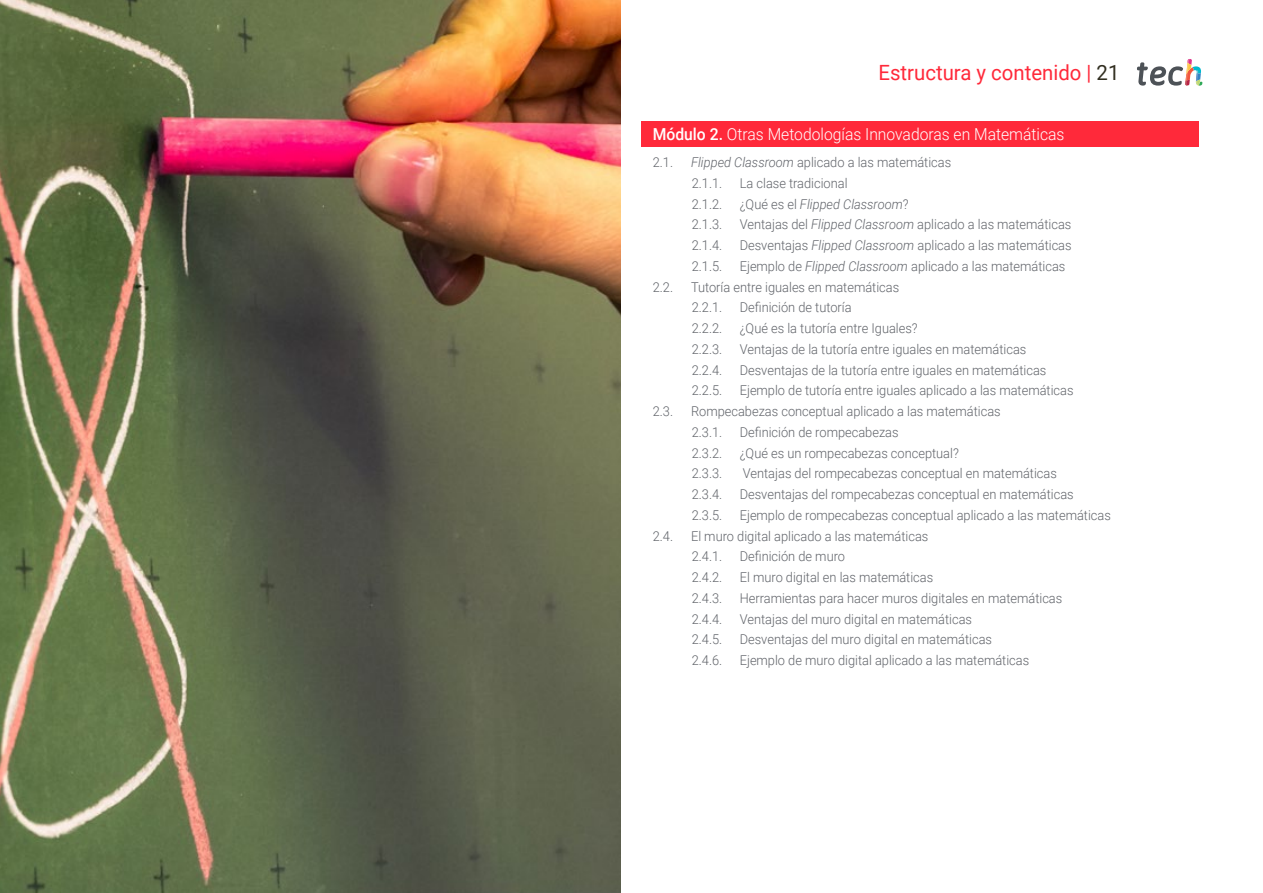
<style>
.page{position:relative;width:1263px;height:893px;background:#fff}
.page>*{position:absolute;margin:0;border:0;box-sizing:border-box;transform-origin:0 0}
.t1{font:21px "Roboto";color:#ff293a}
.t2{font:300 16.5px "Roboto";color:#fff;scale:.95 1}
.t3{font:300 13.5px/20.7px "Roboto";color:#61646a;scale:.95 1}
.t4{font:italic 300 13.5px "Roboto";color:#61646a;scale:.95 1}
.s1{color:#312e20}
.s2{font-weight:500}
.s3{font-style:italic}
.s4{font-style:normal}
</style>
<div class="page">
<img style="left:0;top:0;width:621px;height:893px">
<div style="left:642px;top:121px;width:557px;height:25px;background:#ff293a"></div>
<svg style="left:1137px;top:59px;width:65px;height:27px"></svg>
<h1 class="t1" style="left:878px;top:57px;width:242px">Estructura y contenido | <span class="s1">21</span></h1>
<p class="t2" style="left:653px;top:123px;width:435px"><span class="s2">Módulo 2.</span> Otras Metodologías Innovadoras en Matemáticas</p>
<p class="t3" style="left:653px;top:151px;width:23px">2.1.</p>
<p class="t3" style="left:691px;top:151px;width:275px"><span class="s3">Flipped Classroom</span> aplicado a las matemáticas<br>2.1.1.</p>
<p class="t3" style="left:740px;top:172px;width:115px">La clase tradicional</p>
<p class="t3" style="left:692px;top:193px;width:34px">2.1.2.</p>
<p class="t4" style="left:740px;top:194px;width:179px"><span class="s4">¿Qué es el</span> Flipped Classroom<span class="s4">?</span></p>
<p class="t3" style="left:692px;top:214px;width:34px">2.1.3.</p>
<p class="t3" style="left:740px;top:214px;width:351px">Ventajas del <span class="s3">Flipped Classroom</span> aplicado a las matemáticas</p>
<p class="t3" style="left:692px;top:234px;width:34px">2.1.4.</p>
<p class="t3" style="left:740px;top:234px;width:351px">Desventajas <span class="s3">Flipped Classroom</span> aplicado a las matemáticas</p>
<p class="t3" style="left:692px;top:255px;width:34px">2.1.5.</p>
<p class="t3" style="left:740px;top:255px;width:344px">Ejemplo de <span class="s3">Flipped Classroom</span> aplicado a las matemáticas</p>
<p class="t3" style="left:653px;top:276px;width:23px">2.2.</p>
<p class="t3" style="left:691px;top:276px;width:221px">Tutoría entre iguales en matemáticas<br>2.2.1.</p>
<p class="t3" style="left:740px;top:297px;width:119px">Definición de tutoría</p>
<p class="t3" style="left:692px;top:317px;width:34px">2.2.2.</p>
<p class="t3" style="left:740px;top:317px;width:189px">¿Qué es la tutoría entre Iguales?</p>
<p class="t3" style="left:692px;top:338px;width:34px">2.2.3.</p>
<p class="t3" style="left:740px;top:338px;width:303px">Ventajas de la tutoría entre iguales en matemáticas</p>
<p class="t3" style="left:692px;top:359px;width:34px">2.2.4.</p>
<p class="t3" style="left:740px;top:359px;width:324px">Desventajas de la tutoría entre iguales en matemáticas</p>
<p class="t3" style="left:692px;top:380px;width:34px">2.2.5.</p>
<p class="t3" style="left:740px;top:380px;width:353px">Ejemplo de tutoría entre iguales aplicado a las matemáticas</p>
<p class="t3" style="left:653px;top:400px;width:23px">2.3.</p>
<p class="t3" style="left:691px;top:400px;width:327px">Rompecabezas conceptual aplicado a las matemáticas<br>2.3.1.</p>
<p class="t3" style="left:740px;top:421px;width:169px">Definición de rompecabezas</p>
<p class="t3" style="left:692px;top:442px;width:34px">2.3.2.</p>
<p class="t3" style="left:740px;top:442px;width:232px">¿Qué es un rompecabezas conceptual?</p>
<p class="t3" style="left:692px;top:463px;width:34px">2.3.3.</p>
<p class="t3" style="left:743px;top:463px;width:332px">Ventajas del rompecabezas conceptual en matemáticas</p>
<p class="t3" style="left:692px;top:483px;width:34px">2.3.4.</p>
<p class="t3" style="left:740px;top:483px;width:353px">Desventajas del rompecabezas conceptual en matemáticas</p>
<p class="t3" style="left:692px;top:504px;width:34px">2.3.5.</p>
<p class="t3" style="left:740px;top:504px;width:392px">Ejemplo de rompecabezas conceptual aplicado a las matemáticas</p>
<p class="t3" style="left:653px;top:525px;width:23px">2.4.</p>
<p class="t3" style="left:691px;top:525px;width:251px">El muro digital aplicado a las matemáticas<br>2.4.1.</p>
<p class="t3" style="left:740px;top:546px;width:112px">Definición de muro</p>
<p class="t3" style="left:692px;top:566px;width:34px">2.4.2.</p>
<p class="t3" style="left:740px;top:566px;width:205px">El muro digital en las matemáticas</p>
<p class="t3" style="left:692px;top:587px;width:34px">2.4.3.</p>
<p class="t3" style="left:740px;top:587px;width:341px">Herramientas para hacer muros digitales en matemáticas</p>
<p class="t3" style="left:692px;top:608px;width:34px">2.4.4.</p>
<p class="t3" style="left:740px;top:608px;width:246px">Ventajas del muro digital en matemáticas</p>
<p class="t3" style="left:692px;top:629px;width:34px">2.4.5.</p>
<p class="t3" style="left:740px;top:629px;width:267px">Desventajas del muro digital en matemáticas</p>
<p class="t3" style="left:692px;top:649px;width:34px">2.4.6.</p>
<p class="t3" style="left:740px;top:649px;width:306px">Ejemplo de muro digital aplicado a las matemáticas</p>
</div>
